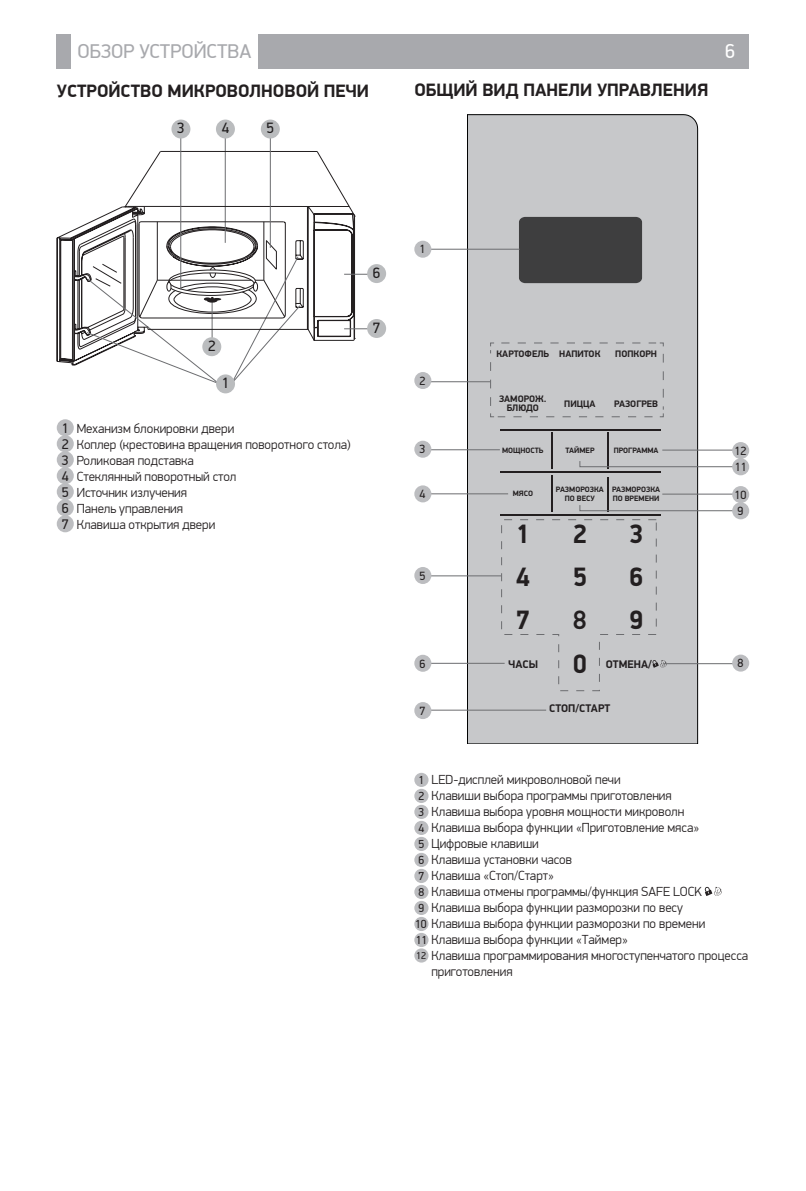
<style>
.page{position:relative;width:806px;height:1191px;background:#fff}
.page>*{position:absolute;margin:0;border:0;box-sizing:border-box;transform-origin:0 0}
.t1{font:700 26.6px "PF Din Display Pro";color:#231f20}
.t2{font:20px "PF Din Display Pro";color:#a8a9ad}
.t3{font:20px "PF Din Display Pro";color:#fff}
.head_1{font:700 18px "PF Din Display Pro";color:#231f20}
.t4{font:15px "PF Din Display Pro";color:#201d1e}
.text{font:300 13.2px "PF Din Display Pro";color:#231f20}
.t5{font:12px "PF Din Display Pro";color:#231f20}
.t6{font:700 11.2px "PF Din Display Pro";color:#231f20}
.t7{font:700 9.4px/9.2px "PF Din Display Pro";color:#231f20;text-align:center}
.t8{font:700 7.8px/9.4px "PF Din Display Pro";color:#231f20;text-align:center}
.s1{font-weight:400;font-size:14px}
.s2{font-weight:400;font-size:11.6px}
.s3{font-weight:400;font-size:10px}
</style>
<div class="page">
<div style="left:57px;top:34px;width:14px;height:34px;background:#a8a9ad"></div>
<div style="left:258px;top:34px;width:490px;height:34px;background:#a8a9ad"></div>
<svg style="left:301px;top:151px;width:54px;height:190px"></svg>
<svg style="left:57px;top:137px;width:244px;height:246px"></svg>
<hr style="left:270px;top:138px;width:1px;height:110px;background:#6c6d70">
<hr style="left:180px;top:138px;width:1px;height:151px;background:#6c6d70">
<svg style="left:344px;top:328px;width:23px;height:1px"></svg>
<svg style="left:344px;top:274px;width:23px;height:1px"></svg>
<div style="left:367px;top:264px;width:19px;height:19px;background:#babcbe;border-radius:50%"></div>
<div style="left:171px;top:120px;width:19px;height:18px;background:#babcbe;border-radius:50%"></div>
<div style="left:216px;top:374px;width:19px;height:19px;background:#babcbe;border-radius:50%"></div>
<div style="left:202px;top:337px;width:19px;height:19px;background:#babcbe;border-radius:50%"></div>
<div style="left:216px;top:120px;width:19px;height:18px;background:#babcbe;border-radius:50%"></div>
<div style="left:261px;top:120px;width:18px;height:18px;background:#babcbe;border-radius:50%"></div>
<div style="left:367px;top:319px;width:19px;height:19px;background:#babcbe;border-radius:50%"></div>
<div style="left:57px;top:419px;width:17px;height:17px;background:#bcbdc0;border-radius:50%"></div>
<div style="left:57px;top:435px;width:17px;height:17px;background:#bcbdc0;border-radius:50%"></div>
<div style="left:57px;top:451px;width:17px;height:17px;background:#bcbdc0;border-radius:50%"></div>
<div style="left:57px;top:467px;width:17px;height:17px;background:#bcbdc0;border-radius:50%"></div>
<div style="left:57px;top:483px;width:17px;height:17px;background:#bcbdc0;border-radius:50%"></div>
<div style="left:57px;top:499px;width:17px;height:17px;background:#bcbdc0;border-radius:50%"></div>
<div style="left:57px;top:515px;width:17px;height:17px;background:#bcbdc0;border-radius:50%"></div>
<div style="left:467px;top:115px;width:230px;height:629px;background:#c7c8ca"></div>
<div style="left:518px;top:217px;width:123px;height:31px;background:#3e3e3f"></div>
<svg style="left:421px;top:248px;width:321px;height:463px"></svg>
<div style="left:414px;top:241px;width:17px;height:17px;background:#bcbdc0;border-radius:50%"></div>
<div style="left:414px;top:372px;width:17px;height:17px;background:#bcbdc0;border-radius:50%"></div>
<div style="left:414px;top:441px;width:17px;height:17px;background:#bcbdc0;border-radius:50%"></div>
<div style="left:414px;top:485px;width:17px;height:17px;background:#bcbdc0;border-radius:50%"></div>
<div style="left:414px;top:567px;width:17px;height:17px;background:#bcbdc0;border-radius:50%"></div>
<div style="left:414px;top:655px;width:17px;height:17px;background:#bcbdc0;border-radius:50%"></div>
<div style="left:414px;top:702px;width:17px;height:17px;background:#bcbdc0;border-radius:50%"></div>
<div style="left:731px;top:654px;width:17px;height:17px;background:#bcbdc0;border-radius:50%"></div>
<div style="left:731px;top:502px;width:17px;height:17px;background:#bcbdc0;border-radius:50%"></div>
<div style="left:731px;top:486px;width:17px;height:17px;background:#bcbdc0;border-radius:50%"></div>
<svg style="left:496px;top:431px;width:246px;height:82px;background:#c7c7c9"></svg>
<div style="left:731px;top:458px;width:17px;height:17px;background:#bcbdc0;border-radius:50%"></div>
<div style="left:731px;top:442px;width:17px;height:17px;background:#bcbdc0;border-radius:50%"></div>
<div style="left:477px;top:333px;width:187px;height:91px;background:#c7c8ca"></div>
<div style="left:500px;top:519px;width:166px;height:172px;background:#c7c8ca"></div>
<div style="left:414px;top:773px;width:14px;height:14px;background:#bcbdc0;border-radius:50%"></div>
<div style="left:414px;top:789px;width:14px;height:14px;background:#bcbdc0;border-radius:50%"></div>
<div style="left:414px;top:805px;width:14px;height:14px;background:#bcbdc0;border-radius:50%"></div>
<div style="left:414px;top:821px;width:14px;height:14px;background:#bcbdc0;border-radius:50%"></div>
<div style="left:414px;top:837px;width:14px;height:14px;background:#bcbdc0;border-radius:50%"></div>
<div style="left:414px;top:853px;width:14px;height:14px;background:#bcbdc0;border-radius:50%"></div>
<div style="left:414px;top:869px;width:14px;height:14px;background:#bcbdc0;border-radius:50%"></div>
<div style="left:414px;top:885px;width:14px;height:14px;background:#bcbdc0;border-radius:50%"></div>
<svg style="left:704px;top:886px;width:17px;height:10px"></svg>
<div style="left:414px;top:901px;width:14px;height:14px;background:#bcbdc0;border-radius:50%"></div>
<div style="left:414px;top:917px;width:14px;height:14px;background:#bcbdc0;border-radius:50%"></div>
<div style="left:414px;top:933px;width:14px;height:14px;background:#bcbdc0;border-radius:50%"></div>
<div style="left:414px;top:948px;width:14px;height:14px;background:#bcbdc0;border-radius:50%"></div>
<h2 class="t2" style="left:77px;top:39px;width:175px">ОБЗОР УСТРОЙСТВА</h2>
<h2 class="t3" style="left:724px;top:39px;width:11px">6</h2>
<p class="head_1" style="left:57px;top:80px;width:314px">УСТРОЙСТВО МИКРОВОЛНОВОЙ ПЕЧИ</p>
<p class="head_1" style="left:414px;top:79px;width:295px">ОБЩИЙ ВИД ПАНЕЛИ УПРАВЛЕНИЯ</p>
<p class="t4" style="left:177px;top:119px;width:9px">3</p>
<p class="t4" style="left:221px;top:119px;width:9px">4</p>
<p class="t4" style="left:266px;top:119px;width:9px">5</p>
<p class="t4" style="left:208px;top:337px;width:9px">2</p>
<p class="t4" style="left:222px;top:374px;width:9px">1</p>
<p class="text" style="left:62px;top:421px;width:174px"><span class="s1">1</span> Механизм блокировки двери</p>
<p class="text" style="left:62px;top:437px;width:290px"><span class="s1">2</span> Коплер (крестовина вращения поворотного стола)</p>
<p class="text" style="left:62px;top:453px;width:134px"><span class="s1">3</span> Роликовая подставка</p>
<p class="text" style="left:62px;top:469px;width:176px"><span class="s1">4</span> Стеклянный поворотный стол</p>
<p class="text" style="left:62px;top:485px;width:127px"><span class="s1">5</span> Источник излучения</p>
<p class="text" style="left:62px;top:501px;width:123px"><span class="s1">6</span> Панель управления</p>
<p class="text" style="left:62px;top:517px;width:155px"><span class="s1">7</span> Клавиша открытия двери</p>
<p class="t4" style="left:372px;top:264px;width:9px">6</p>
<p class="t4" style="left:372px;top:319px;width:9px">7</p>
<p class="t5" style="left:419px;top:242px;width:7px">1</p>
<p class="t5" style="left:419px;top:373px;width:7px">2</p>
<p class="t5" style="left:419px;top:442px;width:7px">3</p>
<p class="t5" style="left:419px;top:487px;width:7px">4</p>
<p class="t5" style="left:419px;top:568px;width:7px">5</p>
<p class="t5" style="left:419px;top:656px;width:7px">6</p>
<p class="t5" style="left:419px;top:703px;width:7px">7</p>
<p class="t7" style="left:496px;top:350px;width:54px">КАРТОФЕЛЬ</p>
<p class="t7" style="left:559px;top:350px;width:43px">НАПИТОК</p>
<p class="t7" style="left:615px;top:350px;width:43px">ПОПКОРН</p>
<p class="t7" style="left:498px;top:394px;width:49px">ЗАМОРОЖ.<br>БЛЮДО</p>
<p class="t7" style="left:564px;top:399px;width:33px">ПИЦЦА</p>
<p class="t7" style="left:613px;top:399px;width:46px">РАЗОГРЕВ</p>
<p class="t8" style="left:565px;top:446px;width:31px">ТАЙМЕР</p>
<p class="t8" style="left:613px;top:446px;width:46px">ПРОГРАММА</p>
<p class="t8" style="left:501px;top:446px;width:43px">МОЩНОСТЬ</p>
<p class="t8" style="left:512px;top:489px;width:22px">МЯСО</p>
<p class="t8" style="left:555px;top:484px;width:49px">РАЗМОРОЗКА<br>ПО ВЕСУ</p>
<p class="t8" style="left:611px;top:484px;width:49px;text-align:left">РАЗМОРОЗКА<br>ПО ВРЕМЕНИ</p>
<p class="t1" style="left:515px;top:518px;width:16px">1</p>
<p class="t1" style="left:572px;top:518px;width:16px">2</p>
<p class="t1" style="left:628px;top:518px;width:16px">3</p>
<p class="t1" style="left:515px;top:561px;width:16px">4</p>
<p class="t1" style="left:572px;top:561px;width:16px">5</p>
<p class="t1" style="left:628px;top:561px;width:16px">6</p>
<p class="t1" style="left:515px;top:603px;width:16px">7</p>
<p class="t1" style="left:572px;top:603px;width:15px">8</p>
<p class="t1" style="left:628px;top:603px;width:16px">9</p>
<p class="t1" style="left:572px;top:647px;width:16px">0</p>
<p class="t6" style="left:549px;top:701px;width:62px">СТОП/СТАРТ</p>
<p class="t6" style="left:605px;top:657px;width:48px">ОТМЕНА/</p>
<p class="t6" style="left:508px;top:657px;width:31px">ЧАСЫ</p>
<p class="t5" style="left:734px;top:443px;width:13px">12</p>
<p class="t5" style="left:734px;top:460px;width:13px">11</p>
<p class="t5" style="left:734px;top:487px;width:13px">10</p>
<p class="t5" style="left:736px;top:504px;width:7px">9</p>
<p class="t5" style="left:736px;top:656px;width:7px">8</p>
<p class="text" style="left:418px;top:772px;width:203px"><span class="s2">1</span> LED-дисплей микроволновой печи</p>
<p class="text" style="left:418px;top:788px;width:254px"><span class="s2">2</span> Клавиши выбора программы приготовления</p>
<p class="text" style="left:418px;top:804px;width:267px"><span class="s2">3</span> Клавиша выбора уровня мощности микроволн</p>
<p class="text" style="left:418px;top:820px;width:282px"><span class="s2">4</span> Клавиша выбора функции «Приготовление мяса»</p>
<p class="text" style="left:418px;top:836px;width:122px"><span class="s2">5</span> Цифровые клавиши</p>
<p class="text" style="left:418px;top:852px;width:155px"><span class="s2">6</span> Клавиша установки часов</p>
<p class="text" style="left:418px;top:868px;width:137px"><span class="s2">7</span> Клавиша «Стоп/Старт»</p>
<p class="text" style="left:418px;top:884px;width:285px"><span class="s2">8</span> Клавиша отмены программы/функция SAFE LOCK</p>
<p class="text" style="left:418px;top:900px;width:266px"><span class="s2">9</span> Клавиша выбора функции разморозки по весу</p>
<p class="text" style="left:415px;top:916px;width:291px"><span class="s2">10</span> Клавиша выбора функции разморозки по времени</p>
<p class="text" style="left:415px;top:932px;width:213px"><span class="s2">11</span> Клавиша выбора функции «Таймер»</p>
<p class="text" style="left:416px;top:948px;width:333px"><span class="s3">12</span> Клавиша программирования многоступенчатого процесса</p>
<p class="text" style="left:431px;top:964px;width:83px">приготовления</p>
</div>
